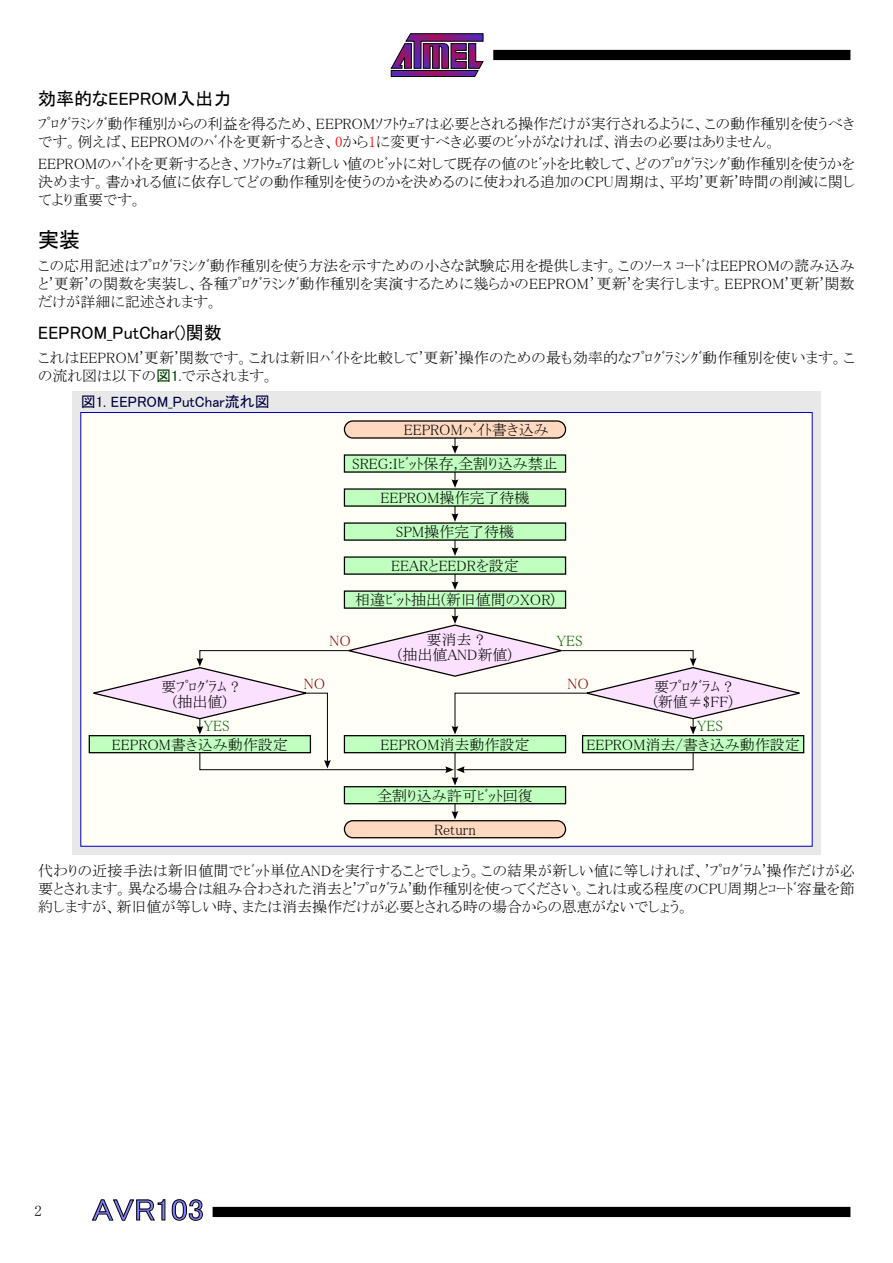
<style>
.page{position:relative;width:893px;height:1263px;background:#fff}
.page>*{position:absolute;margin:0;border:0;box-sizing:border-box;transform-origin:0 0}
.t1{font:30px "MS P Gothic";color:#8080ff;scale:1.1 1}
.t2{font:21px "MS P Gothic";color:#000}
.t3{font:18px "MS P Gothic";color:#000}
.t4{font:15px/18px "MS P Mincho";color:#000}
.t5{font:15px "MS P Gothic";color:#000040}
.t6{font:15px "MS P Mincho";color:#006000}
.t7{font:15px "MS P Mincho";color:#800000}
.s1{color:#f00}
.s2{font-family:"MS P Gothic";color:#004000}
</style>
<div class="page">
<svg style="left:390px;top:33px;width:94px;height:44px"></svg>
<div style="left:493px;top:50px;width:357px;height:10px;background:#000"></div>
<div style="left:213px;top:1207px;width:637px;height:10px;background:#000"></div>
<svg style="left:92px;top:1199px;width:73px;height:22px"></svg>
<svg style="left:172px;top:1199px;width:31px;height:22px"></svg>
<div style="left:72px;top:391px;width:749px;height:464px;background:#e8e8e8"></div>
<div style="left:81px;top:412px;width:731px;height:434px;background:#fffff7"></div>
<div style="left:344px;top:421px;width:222px;height:17px;background:#ffd8c0;border-radius:9px"></div>
<div style="left:344px;top:420px;width:222px;height:19px;border:1px solid #000;border-radius:9px"></div>
<div style="left:344px;top:455px;width:222px;height:17px;background:#c0ffc0"></div>
<div style="left:344px;top:489px;width:222px;height:17px;background:#c0ffc0"></div>
<div style="left:344px;top:523px;width:222px;height:17px;background:#c0ffc0"></div>
<div style="left:344px;top:821px;width:222px;height:17px;background:#ffd8c0;border-radius:9px"></div>
<div style="left:344px;top:820px;width:222px;height:18px;border:1px solid #000;border-radius:9px"></div>
<div style="left:344px;top:557px;width:222px;height:17px;background:#c0ffc0"></div>
<div style="left:344px;top:591px;width:222px;height:17px;background:#c0ffc0"></div>
<div style="left:344px;top:787px;width:222px;height:17px;background:#c0ffc0"></div>
<div style="left:344px;top:786px;width:222px;height:18px;border:1px solid #000"></div>
<svg style="left:452px;top:438px;width:6px;height:16px"></svg>
<svg style="left:452px;top:472px;width:6px;height:16px"></svg>
<svg style="left:452px;top:506px;width:6px;height:16px"></svg>
<svg style="left:452px;top:540px;width:6px;height:16px"></svg>
<svg style="left:452px;top:574px;width:6px;height:16px"></svg>
<svg style="left:452px;top:804px;width:6px;height:15px"></svg>
<svg style="left:92px;top:608px;width:713px;height:177px"></svg>
<p class="t3" style="left:38px;top:89px;width:195px">効率的なEEPROM入出力</p>
<p class="t4" style="left:38px;top:114px;width:818px">ﾌﾟﾛｸﾞﾗﾐﾝｸﾞ動作種別からの利益を得るため、EEPROMｿﾌﾄｳｪｱは必要とされる操作だけが実行されるように、この動作種別を使うべきです。例えば、EEPROMのﾊﾞｲﾄを更新するとき、<span class="s1">0</span>から<span class="s1">1</span>に変更すべき必要のﾋﾞｯﾄがなければ、消去の必要はありません。</p>
<p class="t4" style="left:38px;top:155px;width:818px;text-align:justify">EEPROMのﾊﾞｲﾄを更新するとき、ｿﾌﾄｳｪｱは新しい値のﾋﾞｯﾄに対して既存の値のﾋﾞｯﾄを比較して、どのﾌﾟﾛｸﾞﾗﾐﾝｸﾞ動作種別を使うかを決めます。書かれる値に依存してどの動作種別を使うのかを決めるのに使われる追加のCPU周期は、平均'更新'時間の削減に関してより重要です。</p>
<h2 class="t2" style="left:38px;top:229px;width:43px">実装</h2>
<p class="t4" style="left:38px;top:257px;width:818px;text-align:justify">この応用記述はﾌﾟﾛｸﾞﾗﾐﾝｸﾞ動作種別を使う方法を示すための小さな試験応用を提供します。このｿｰｽ ｺｰﾄﾞはEEPROMの読み込みと'更新'の関数を実装し、各種ﾌﾟﾛｸﾞﾗﾐﾝｸﾞ動作種別を実演するために幾らかのEEPROM’更新'を実行します。EEPROM'更新'関数だけが詳細に記述されます。</p>
<p class="t3" style="left:38px;top:323px;width:185px">EEPROM_PutChar()関数</p>
<p class="t4" style="left:38px;top:348px;width:818px">これはEEPROM'更新'関数です。これは新旧ﾊﾞｲﾄを比較して'更新'操作のための最も効率的なﾌﾟﾛｸﾞﾗﾐﾝｸﾞ動作種別を使います。この流れ図は以下の<span class="s2">図1.</span>で示されます。</p>
<p class="t5" style="left:81px;top:394px;width:190px">図1. EEPROM_PutChar流れ図</p>
<p class="t4" style="left:404px;top:420px;width:146px">EEPROMﾊﾞｲﾄ書き込み</p>
<p class="t4" style="left:352px;top:454px;width:207px">SREG:Iﾋﾞｯﾄ保存,全割り込み禁止</p>
<p class="t4" style="left:381px;top:488px;width:150px">EEPROM操作完了待機</p>
<p class="t4" style="left:396px;top:523px;width:120px">SPM操作完了待機</p>
<p class="t4" style="left:391px;top:557px;width:129px">EEARとEEDRを設定</p>
<p class="t4" style="left:355px;top:591px;width:201px">相違ﾋﾞｯﾄ抽出(新旧値間のXOR)</p>
<p class="t7" style="left:329px;top:633px;width:23px">NO</p>
<p class="t4" style="left:398px;top:632px;width:116px;line-height:15px;text-align:center">要消去 ?<br>(抽出値AND新値)</p>
<p class="t6" style="left:557px;top:633px;width:27px">YES</p>
<p class="t7" style="left:304px;top:676px;width:23px">NO</p>
<p class="t7" style="left:568px;top:676px;width:23px">NO</p>
<p class="t4" style="left:161px;top:679px;width:79px;line-height:15px;text-align:center">要ﾌﾟﾛｸﾞﾗﾑ ? (抽出値)</p>
<p class="t4" style="left:112px;top:735px;width:177px">EEPROM書き込み動作設定</p>
<p class="t4" style="left:653px;top:679px;width:81px;line-height:15px">要ﾌﾟﾛｸﾞﾗﾑ ? (新値≠$FF)</p>
<p class="t6" style="left:204px;top:718px;width:27px">YES</p>
<p class="t6" style="left:697px;top:718px;width:27px">YES</p>
<p class="t4" style="left:381px;top:735px;width:150px">EEPROM消去動作設定</p>
<p class="t4" style="left:586px;top:735px;width:215px">EEPROM消去/書き込み動作設定</p>
<p class="t4" style="left:377px;top:786px;width:157px">全割り込み許可ﾋﾞｯﾄ回復</p>
<p class="t4" style="left:434px;top:820px;width:43px">Return</p>
<p class="t4" style="left:38px;top:862px;width:818px;text-align:justify">代わりの近接手法は新旧値間でﾋﾞｯﾄ単位ANDを実行することでしょう。この結果が新しい値に等しければ、'ﾌﾟﾛｸﾞﾗﾑ'操作だけが必要とされます。異なる場合は組み合わされた消去と'ﾌﾟﾛｸﾞﾗﾑ'動作種別を使ってください。これは或る程度のCPU周期とｺｰﾄﾞ容量を節約しますが、新旧値が等しい時、または消去操作だけが必要とされる時の場合からの恩恵がないでしょう。</p>
<p class="t4" style="left:35px;top:1202px;width:9px">2</p>
<h1 class="t1" style="left:92px;top:1195px;width:103px">AVR103</h1>
</div>
